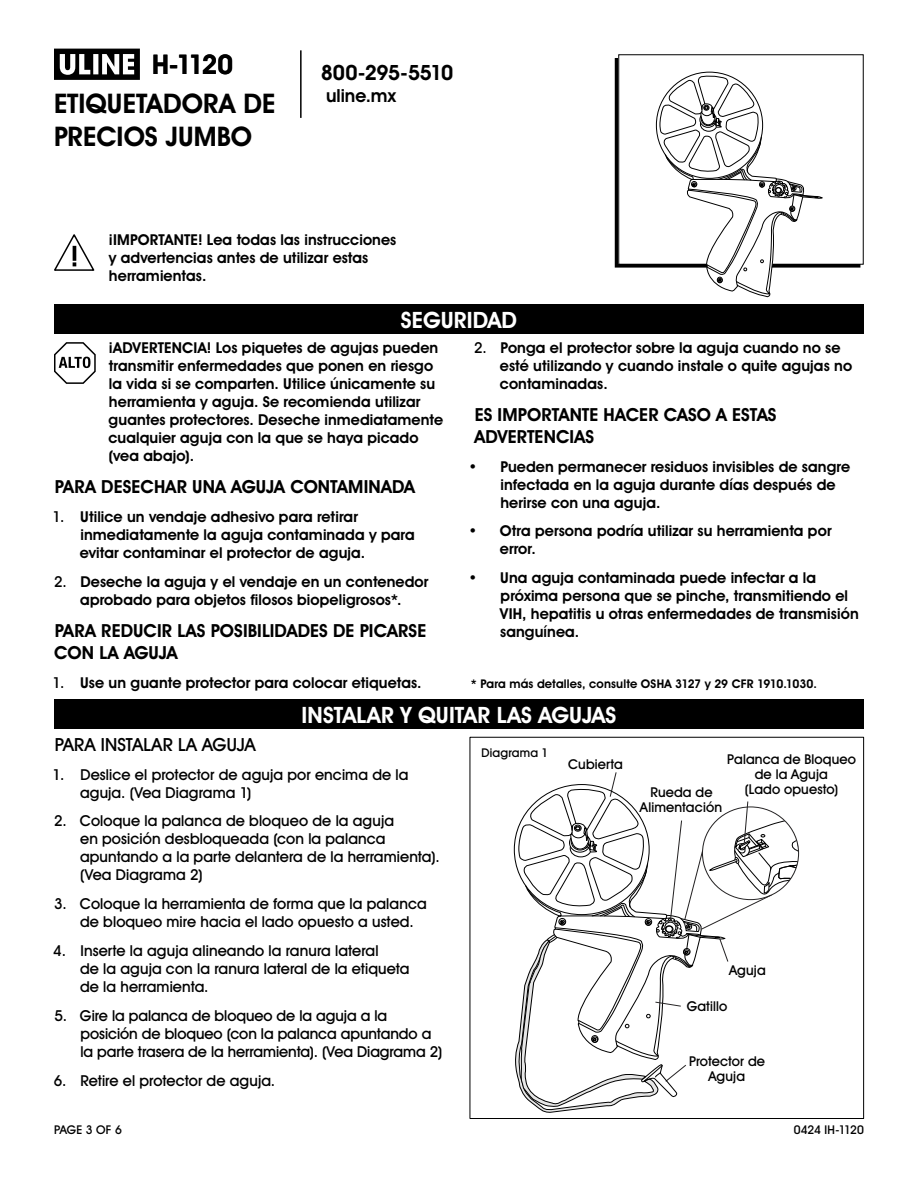
<style>
.page{position:relative;width:918px;height:1188px;background:#fff}
.page>*{position:absolute;margin:0;border:0;box-sizing:border-box;transform-origin:0 0}
.t1{font:700 27px/39.6px "Uline Two Knine";color:#000}
.t2{font:700 22.5px "Uline Two Knine";letter-spacing:.005em;color:#fff}
.t3{font:700 21px "Uline Two Knine";letter-spacing:-.02em;color:#000}
.t4{font:700 18px/21.6px "Uline Two Knine";letter-spacing:.005em;color:#000}
.t5{font:18px "Uline Two Knine";letter-spacing:.01em;color:#000}
.t6{font:700 15px/18px "Uline Two Knine";letter-spacing:.005em;color:#000}
.t7{font:15px/18px "Uline Two Knine";letter-spacing:.005em;color:#000}
.t8{font:13.5px/15px "Uline Two Knine";letter-spacing:.01em;color:#000;text-align:center}
.t9{font:700 12px "Uline Two Knine";letter-spacing:.01em;color:#000}
.t10{font:12px "Uline Two Knine";letter-spacing:.01em;color:#000}
.t11{font:12px "Uline Two Knine";letter-spacing:-.01em;color:#000}
.s1{font-weight:400}
</style>
<div class="page">
<hr style="left:300px;top:50px;width:2px;height:68px;background:#000">
<svg style="left:54px;top:49px;width:86px;height:31px"></svg>
<div style="left:618px;top:54px;width:246px;height:211px;border:1px solid #000"></div>
<div style="left:54px;top:699px;width:810px;height:30px;background:#000"></div>
<svg style="left:54px;top:234px;width:40px;height:37px"></svg>
<svg style="left:660px;top:75px;width:163px;height:222px"></svg>
<svg style="left:513px;top:772px;width:286px;height:341px"></svg>
<div style="left:470px;top:737px;width:394px;height:382px;border:1px solid #000"></div>
<svg style="left:54px;top:342px;width:42px;height:42px"></svg>
<div style="left:54px;top:304px;width:810px;height:30px;background:#000"></div>
<h1 class="t1" style="left:54px;top:44px;width:223px;text-indent:98px">H-1120<br>ETIQUETADORA DE</h1>
<h1 class="t1" style="left:54px;top:116px;width:200px">PRECIOS JUMBO</h1>
<h3 class="t3" style="left:321px;top:60px;width:134px">800-295-5510</h3>
<p class="t4" style="left:326px;top:85px;width:71px">uline.mx</p>
<p class="t6" style="left:108px;top:230px;width:289px">¡IMPORTANTE! Lea todas las instrucciones y advertencias antes de utilizar estas herramientas.</p>
<h2 class="t2" style="left:401px;top:306px;width:118px">SEGURIDAD</h2>
<p class="t6" style="left:108px;top:338px;width:336px">¡ADVERTENCIA! Los piquetes de agujas pueden transmitir enfermedades que ponen en riesgo la vida si se comparten. Utilice únicamente su herramienta y aguja. Se recomienda utilizar guantes protectores. Deseche inmediatamente cualquier aguja con la que se haya picado (vea abajo).</p>
<p class="t4" style="left:55px;top:476px;width:362px">PARA DESECHAR UNA AGUJA CONTAMINADA</p>
<p class="t6" style="left:80px;top:508px;width:336px;text-indent:-27px"><span class="s1">1.</span> Utilice un vendaje adhesivo para retirar inmediatamente la aguja contaminada y para evitar contaminar el protector de aguja.</p>
<p class="t6" style="left:54px;top:572px;width:376px;text-align:center"><span class="s1">2.</span> Deseche la aguja y el vendaje en un contenedor aprobado para objetos filosos biopeligrosos*.</p>
<p class="t4" style="left:54px;top:620px;width:374px">PARA REDUCIR LAS POSIBILIDADES DE PICARSE<br>CON LA AGUJA</p>
<p class="t6" style="left:53px;top:673px;width:371px"><span class="s1">1.</span> Use un guante protector para colocar etiquetas.</p>
<p class="t6" style="left:500px;top:338px;width:354px;text-indent:-26px"><span class="s1">2.</span> Ponga el protector sobre la aguja cuando no se esté utilizando y cuando instale o quite agujas no contaminadas.</p>
<p class="t4" style="left:474px;top:404px;width:304px">ES IMPORTANTE HACER CASO A ESTAS<br>ADVERTENCIAS</p>
<p class="t6" style="left:500px;top:457px;width:351px;text-indent:-32px">• Pueden permanecer residuos invisibles de sangre infectada en la aguja durante días después de herirse con una aguja.</p>
<p class="t6" style="left:500px;top:522px;width:333px;text-indent:-32px">• Otra persona podría utilizar su herramienta por error.</p>
<p class="t6" style="left:500px;top:569px;width:360px;text-indent:-32px">• Una aguja contaminada puede infectar a la próxima persona que se pinche, transmitiendo el VIH, hepatitis u otras enfermedades de transmisión sanguínea.</p>
<p class="t9" style="left:471px;top:676px;width:348px">* Para más detalles, consulte OSHA 3127 y 29 CFR 1910.1030.</p>
<h2 class="t2" style="left:302px;top:701px;width:316px">INSTALAR Y QUITAR LAS AGUJAS</h2>
<p class="t5" style="left:55px;top:733px;width:202px">PARA INSTALAR LA AGUJA</p>
<p class="t7" style="left:80px;top:765px;width:330px;text-indent:-27px">1. Deslice el protector de aguja por encima de la aguja. (Vea Diagrama 1)</p>
<p class="t7" style="left:80px;top:812px;width:361px;text-indent:-26px">2. Coloque la palanca de bloqueo de la aguja<br>en posición desbloqueada (con la palanca apuntando a la parte delantera de la herramienta). (Vea Diagrama 2)</p>
<p class="t7" style="left:80px;top:895px;width:348px;text-indent:-26px">3. Coloque la herramienta de forma que la palanca de bloqueo mire hacia el lado opuesto a usted.</p>
<p class="t7" style="left:80px;top:942px;width:331px;text-indent:-27px">4. Inserte la aguja alineando la ranura lateral<br>de la aguja con la ranura lateral de la etiqueta de la herramienta.</p>
<p class="t7" style="left:81px;top:1006px;width:363px;text-indent:-26px">5. Gire la palanca de bloqueo de la aguja a la posición de bloqueo (con la palanca apuntando a la parte trasera de la herramienta). (Vea Diagrama 2)</p>
<p class="t7" style="left:54px;top:1071px;width:223px">6. Retire el protector de aguja.</p>
<p class="t10" style="left:482px;top:745px;width:68px">Diagrama 1</p>
<p class="t8" style="left:568px;top:756px;width:56px">Cubierta</p>
<p class="t8" style="left:727px;top:751px;width:130px">Palanca de Bloqueo de la Aguja<br>(Lado opuesto)</p>
<p class="t8" style="left:640px;top:784px;width:84px">Rueda de<br>Alimentación</p>
<p class="t8" style="left:729px;top:963px;width:38px">Aguja</p>
<p class="t8" style="left:687px;top:999px;width:42px">Gatillo</p>
<p class="t8" style="left:689px;top:1054px;width:77px">Protector de<br>Aguja</p>
<p class="t10" style="left:54px;top:1122px;width:69px">PAGE 3 OF 6</p>
<p class="t11" style="left:794px;top:1122px;width:72px">0424 IH-1120</p>
</div>
